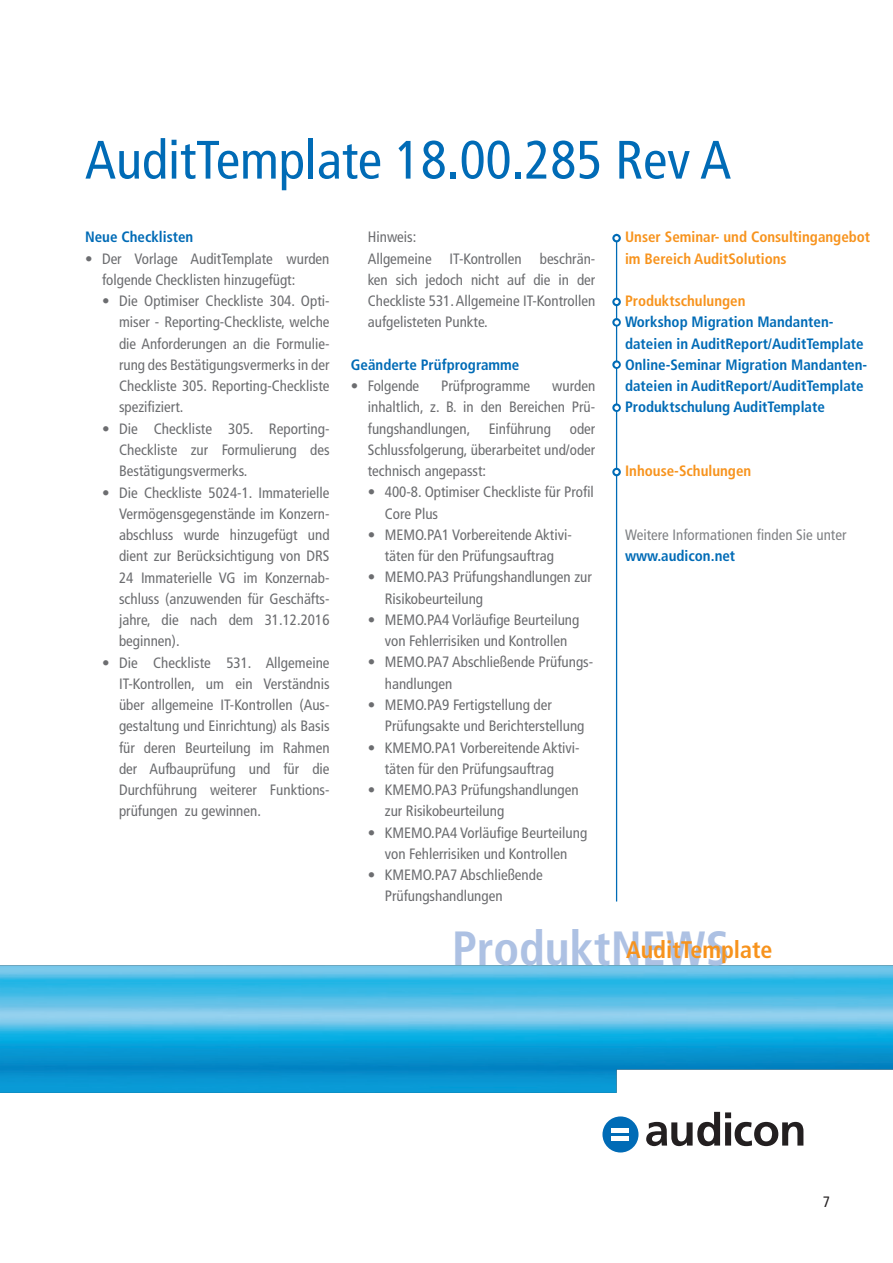
<style>
.page{position:relative;width:893px;height:1263px;background:#fff}
.page>*{position:absolute;margin:0;border:0;box-sizing:border-box;transform-origin:0 0}
.t1{font:condensed 54px "Frutiger LT Std";color:#006bb6}
.t2{font:700 condensed 48px "Frutiger LT Std";color:#adc1e3}
.t3{font:700 condensed 24px "Frutiger LT Std";color:#f7931d}
.t4{font:condensed 15px/21.3px "Frutiger LT Std";color:#6c6d70}
.t5{font:700 condensed 15px/21.3px "Frutiger LT Std";color:#006bb6}
.t6{font:700 condensed 15px/21.3px "Frutiger LT Std";color:#f7931d}
.t7{font:condensed 15px "Frutiger LT Std";color:#808285}
.t8{font:condensed 15px "Frutiger LT Std";color:#231f20}
</style>
<div class="page">
<hr style="left:616px;top:234px;width:1px;height:667px;background:#006bb6">
<img style="left:0;top:965px;width:893px;height:128px">
<svg style="left:612px;top:234px;width:9px;height:8px"></svg>
<svg style="left:614px;top:236px;width:5px;height:4px"></svg>
<svg style="left:612px;top:298px;width:9px;height:8px"></svg>
<svg style="left:614px;top:300px;width:5px;height:4px"></svg>
<svg style="left:612px;top:468px;width:9px;height:8px"></svg>
<svg style="left:614px;top:470px;width:5px;height:4px"></svg>
<svg style="left:646px;top:1112px;width:157px;height:34px"></svg>
<div style="left:602px;top:1116px;width:36px;height:36px;background:#006bb6;border-radius:50%"></div>
<div style="left:612px;top:1128px;width:17px;height:5px;background:#fff"></div>
<div style="left:612px;top:1136px;width:17px;height:5px;background:#fff"></div>
<svg style="left:612px;top:318px;width:9px;height:9px"></svg>
<svg style="left:614px;top:320px;width:5px;height:5px"></svg>
<svg style="left:612px;top:360px;width:9px;height:9px"></svg>
<svg style="left:614px;top:362px;width:5px;height:5px"></svg>
<svg style="left:612px;top:403px;width:9px;height:9px"></svg>
<svg style="left:614px;top:406px;width:5px;height:4px"></svg>
<h1 class="t1" style="left:85px;top:128px;width:648px">AuditTemplate 18.00.285 Rev A</h1>
<p class="t5" style="left:85px;top:227px;width:110px">Neue Checklisten</p>
<p class="t4" style="left:102px;top:248px;width:229px;text-indent:-17px">• Der Vorlage AuditTemplate wurden folgende Checklisten hinzugefügt:</p>
<p class="t4" style="left:119px;top:290px;width:212px;text-align:justify;text-indent:-17px">• Die Optimiser Checkliste 304. Opti&shy;miser - Reporting-Checkliste, welche die Anforderungen an die Formulie&shy;rung des Bestätigungsvermerks in der Checkliste 305. Reporting-Checkliste spezifiziert.</p>
<p class="t4" style="left:119px;top:418px;width:212px;text-align:justify;text-indent:-17px">• Die Checkliste 305. Reporting-Checkliste zur Formulierung des Bestätigungsvermerks.</p>
<p class="t4" style="left:119px;top:482px;width:212px;text-align:justify;text-indent:-17px">• Die Checkliste 5024-1. Immaterielle Vermögensgegenstände im Konzern&shy;abschluss wurde hinzugefügt und dient zur Berücksichtigung von DRS 24 Immaterielle VG im Konzernab&shy;schluss (anzuwenden für Geschäfts&shy;jahre, die nach dem 31.12.2016 beginnen).</p>
<p class="t4" style="left:119px;top:652px;width:212px;text-align:justify;text-indent:-17px">• Die Checkliste 531. Allgemeine IT-Kontrollen, um ein Verständnis über allgemeine IT-Kontrollen (Aus&shy;gestaltung und Einrichtung) als Basis für deren Beurteilung im Rahmen der Aufbauprüfung und für die Durchführung weiterer Funktions&shy;prüfungen zu gewinnen.</p>
<p class="t4" style="left:368px;top:227px;width:229px">Hinweis:<br>Allgemeine IT-Kontrollen beschrän&shy;ken sich jedoch nicht auf die in der<br>Checkliste 531. Allgemeine IT-Kontrollen aufgelisteten Punkte.</p>
<p class="t5" style="left:351px;top:354px;width:170px">Geänderte Prüfprogramme</p>
<p class="t4" style="left:351px;top:375px;width:70px">• Folgende</p>
<p class="t4" style="left:441px;top:375px;width:90px">Prüfprogramme</p>
<p class="t4" style="left:368px;top:375px;width:229px;text-align:justify;text-indent:184px">wurden inhaltlich, z. B. in den Bereichen Prü&shy;fungshandlungen, Einführung</p>
<p class="t4" style="left:368px;top:418px;width:229px;text-align:justify;text-indent:202px">oder Schlussfolgerung, überarbeitet und/oder technisch angepasst:</p>
<p class="t4" style="left:385px;top:482px;width:210px;text-indent:-17px">• 400-8. Optimiser Checkliste für Profil<br>Core Plus</p>
<p class="t4" style="left:368px;top:524px;width:206px;text-align:center">• MEMO.PA1 Vorbereitende Aktivi&shy;täten für den Prüfungsauftrag</p>
<p class="t4" style="left:385px;top:567px;width:209px;text-indent:-17px">• MEMO.PA3 Prüfungshandlungen zur<br>Risikobeurteilung</p>
<p class="t4" style="left:368px;top:609px;width:213px;text-align:center">• MEMO.PA4 Vorläufige Beurteilung von Fehlerrisiken und Kontrollen</p>
<p class="t4" style="left:385px;top:652px;width:210px;text-indent:-17px">• MEMO.PA7 Abschließende Prüfungs&shy;handlungen</p>
<p class="t4" style="left:385px;top:694px;width:201px;text-indent:-17px">• MEMO.PA9 Fertigstellung der<br>Prüfungsakte und Berichterstellung</p>
<p class="t4" style="left:368px;top:737px;width:213px;text-align:center">• KMEMO.PA1 Vorbereitende Aktivi&shy;täten für den Prüfungsauftrag</p>
<p class="t4" style="left:385px;top:779px;width:195px;text-indent:-17px">• KMEMO.PA3 Prüfungshandlungen zur Risikobeurteilung</p>
<p class="t4" style="left:368px;top:822px;width:221px;text-align:center">• KMEMO.PA4 Vorläufige Beurteilung von Fehlerrisiken und Kontrollen</p>
<p class="t4" style="left:385px;top:864px;width:159px;text-indent:-17px">• KMEMO.PA7 Abschließende<br>Prüfungshandlungen</p>
<p class="t6" style="left:625px;top:227px;width:247px">Unser Seminar- und Consultingangebot im Bereich AuditSolutions</p>
<p class="t6" style="left:625px;top:290px;width:122px">Produktschulungen</p>
<p class="t5" style="left:625px;top:312px;width:244px">Workshop Migration Mandanten&shy;dateien in AuditReport/AuditTemplate Online-Seminar Migration Mandanten&shy;dateien in AuditReport/AuditTemplate Produktschulung AuditTemplate</p>
<p class="t6" style="left:625px;top:460px;width:128px">Inhouse-Schulungen</p>
<p class="t7" style="left:625px;top:526px;width:223px">Weitere Informationen finden Sie unter</p>
<p class="t5" style="left:625px;top:545px;width:112px">www.audicon.net</p>
<h2 class="t2" style="left:452px;top:920px;width:279px">ProduktNEWS</h2>
<h3 class="t3" style="left:626px;top:935px;width:148px">AuditTemplate</h3>
<p class="t8" style="left:823px;top:1193px;width:9px">7</p>
</div>
